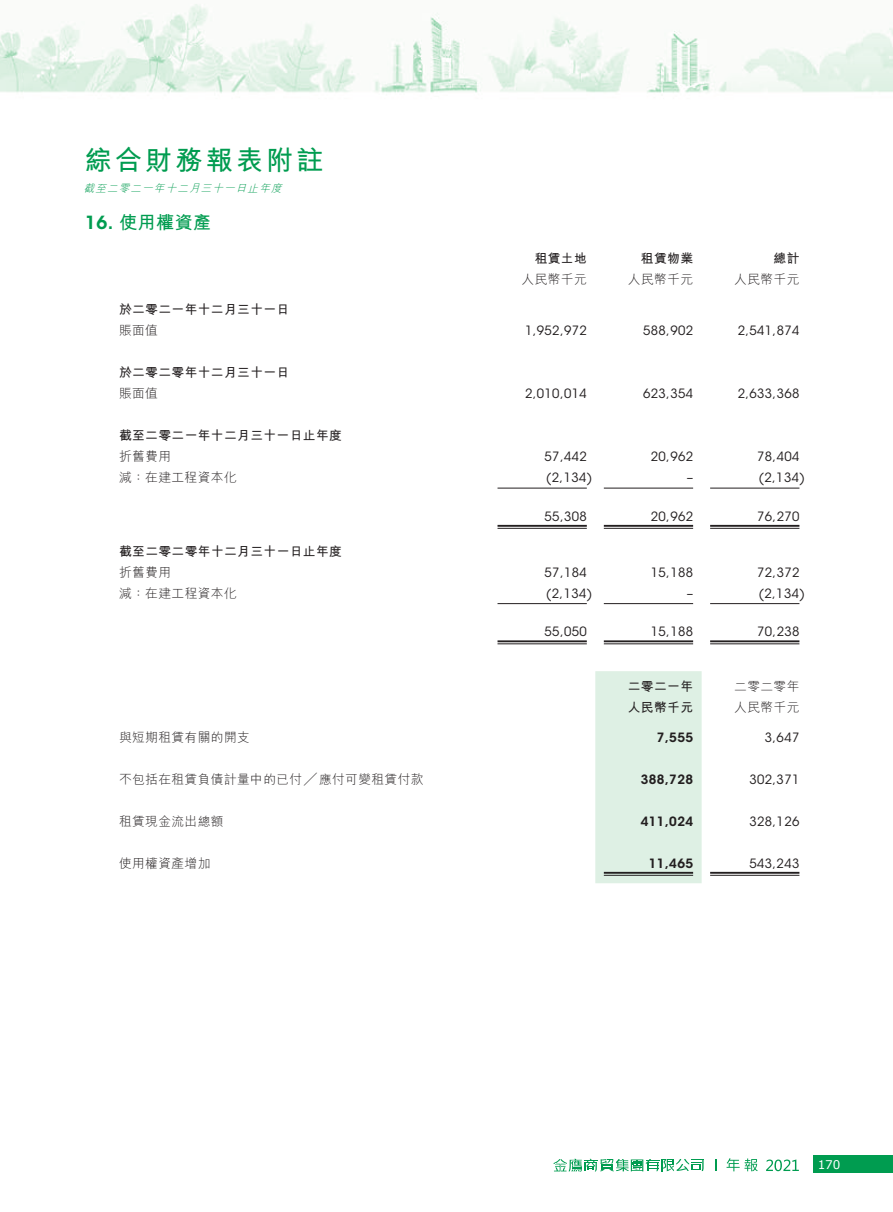
<style>
.page{position:relative;width:893px;height:1212px;background:#fff}
.page>*{position:absolute;margin:0;border:0;box-sizing:border-box;transform-origin:0 0}
.t1{font:700 27px "M Hei HK";letter-spacing:.12em;color:#009c50}
.t2{font:700 18px "M Hei HK";letter-spacing:.03em;color:#009c50}
.t3{font:12.75px "ITC Avant Garde Std";letter-spacing:.03em;color:#231f20}
.t4{font:300 12.75px "M Hei HK";letter-spacing:.03em;color:#231f20}
.t5{font:700 12.75px "M Hei HK";letter-spacing:.03em;color:#231f20}
.t6{font:600 12.75px "ITC Avant Garde Std";letter-spacing:.03em;color:#231f20}
.t7{font:12px "Verdana";color:#fff}
.t8{font:italic 300 10.5px "M Hei HK";color:#009c50}
.s1{font-family:"ITC Avant Garde Std";font-weight:600}
</style>
<div class="page">
<img style="left:0;top:4px;width:893px;height:1168px">
<div style="left:813px;top:1155px;width:80px;height:18px;background:#009c50"></div>
<svg style="left:715px;top:1159px;width:1px;height:12px"></svg>
<svg style="left:554px;top:1159px;width:150px;height:13px"></svg>
<svg style="left:726px;top:1158px;width:32px;height:13px"></svg>
<svg style="left:766px;top:1159px;width:33px;height:12px"></svg>
<div style="left:85px;top:145px;width:723px;height:59px;background:#fff"></div>
<hr style="left:497px;top:488px;width:90px;height:1px;background:#231f20">
<hr style="left:604px;top:488px;width:89px;height:1px;background:#231f20">
<hr style="left:710px;top:488px;width:89px;height:1px;background:#231f20">
<hr style="left:497px;top:525px;width:90px;height:2px;background:#231f20">
<hr style="left:497px;top:528px;width:90px;height:1px;background:#231f20">
<hr style="left:604px;top:525px;width:89px;height:2px;background:#231f20">
<hr style="left:604px;top:528px;width:89px;height:1px;background:#231f20">
<hr style="left:710px;top:525px;width:89px;height:2px;background:#231f20">
<hr style="left:710px;top:528px;width:89px;height:1px;background:#231f20">
<hr style="left:497px;top:603px;width:90px;height:1px;background:#231f20">
<hr style="left:604px;top:603px;width:89px;height:1px;background:#231f20">
<hr style="left:710px;top:603px;width:89px;height:1px;background:#231f20">
<hr style="left:497px;top:640px;width:90px;height:2px;background:#231f20">
<hr style="left:497px;top:643px;width:90px;height:1px;background:#231f20">
<hr style="left:604px;top:640px;width:89px;height:2px;background:#231f20">
<hr style="left:604px;top:643px;width:89px;height:1px;background:#231f20">
<hr style="left:710px;top:640px;width:89px;height:2px;background:#231f20">
<hr style="left:710px;top:643px;width:89px;height:1px;background:#231f20">
<div style="left:595px;top:671px;width:107px;height:212px;background:#def0e4"></div>
<hr style="left:604px;top:872px;width:89px;height:2px;background:#231f20">
<hr style="left:604px;top:875px;width:89px;height:1px;background:#231f20">
<hr style="left:710px;top:872px;width:89px;height:2px;background:#231f20">
<hr style="left:710px;top:875px;width:89px;height:1px;background:#231f20">
<h1 class="t1" style="left:85px;top:140px;width:240px">綜合財務報表附註</h1>
<p class="t8" style="left:84px;top:183px;width:202px">截至二零二一年十二月三十一日止年度</p>
<h2 class="t2" style="left:85px;top:209px;width:128px"><span class="s1">16.</span> 使用權資產</h2>
<p class="t5" style="left:535px;top:249px;width:54px">租賃土地</p>
<p class="t5" style="left:641px;top:249px;width:54px">租賃物業</p>
<p class="t5" style="left:773px;top:249px;width:27px">總計</p>
<p class="t4" style="left:522px;top:273px;width:67px">人民幣千元</p>
<p class="t4" style="left:628px;top:273px;width:67px">人民幣千元</p>
<p class="t4" style="left:734px;top:273px;width:67px">人民幣千元</p>
<p class="t5" style="left:119px;top:300px;width:172px">於二零二一年十二月三十一日</p>
<p class="t4" style="left:119px;top:324px;width:40px">賬面值</p>
<p class="t5" style="left:119px;top:363px;width:172px">於二零二零年十二月三十一日</p>
<p class="t3" style="left:525px;top:323px;width:63px">1,952,972</p>
<p class="t3" style="left:643px;top:323px;width:51px">588,902</p>
<p class="t3" style="left:738px;top:323px;width:63px">2,541,874</p>
<p class="t4" style="left:119px;top:387px;width:40px">賬面值</p>
<p class="t5" style="left:119px;top:426px;width:224px">截至二零二一年十二月三十一日止年度</p>
<p class="t3" style="left:525px;top:386px;width:63px">2,010,014</p>
<p class="t3" style="left:643px;top:386px;width:51px">623,354</p>
<p class="t3" style="left:738px;top:386px;width:63px">2,633,368</p>
<p class="t4" style="left:119px;top:450px;width:54px">折舊費用</p>
<p class="t3" style="left:545px;top:449px;width:44px">57,442</p>
<p class="t3" style="left:651px;top:449px;width:44px">20,962</p>
<p class="t3" style="left:757px;top:449px;width:44px">78,404</p>
<p class="t4" style="left:119px;top:471px;width:119px">減：在建工程資本化</p>
<p class="t3" style="left:546px;top:470px;width:48px">)2,134(</p>
<p class="t3" style="left:687px;top:470px;width:8px">–</p>
<p class="t3" style="left:758px;top:470px;width:48px">)2,134(</p>
<p class="t3" style="left:545px;top:508px;width:44px">55,308</p>
<p class="t3" style="left:651px;top:508px;width:44px">20,962</p>
<p class="t3" style="left:757px;top:508px;width:44px">76,270</p>
<p class="t5" style="left:119px;top:542px;width:224px">截至二零二零年十二月三十一日止年度</p>
<p class="t4" style="left:119px;top:565px;width:54px">折舊費用</p>
<p class="t3" style="left:545px;top:564px;width:44px">57,184</p>
<p class="t3" style="left:651px;top:564px;width:44px">15,188</p>
<p class="t3" style="left:757px;top:564px;width:44px">72,372</p>
<p class="t4" style="left:119px;top:586px;width:119px">減：在建工程資本化</p>
<p class="t3" style="left:546px;top:585px;width:48px">)2,134(</p>
<p class="t3" style="left:687px;top:585px;width:8px">–</p>
<p class="t3" style="left:758px;top:585px;width:48px">)2,134(</p>
<p class="t3" style="left:545px;top:624px;width:44px">55,050</p>
<p class="t3" style="left:651px;top:624px;width:44px">15,188</p>
<p class="t3" style="left:757px;top:624px;width:44px">70,238</p>
<p class="t5" style="left:628px;top:677px;width:67px">二零二一年</p>
<p class="t4" style="left:734px;top:679px;width:67px">二零二零年</p>
<p class="t5" style="left:628px;top:698px;width:67px">人民幣千元</p>
<p class="t4" style="left:734px;top:700px;width:67px">人民幣千元</p>
<p class="t4" style="left:119px;top:730px;width:132px">與短期租賃有關的開支</p>
<p class="t6" style="left:657px;top:729px;width:38px">7,555</p>
<p class="t3" style="left:765px;top:729px;width:36px">3,647</p>
<p class="t4" style="left:119px;top:772px;width:306px">不包括在租賃負債計量中的已付╱應付可變租賃付款</p>
<p class="t6" style="left:641px;top:771px;width:54px">388,728</p>
<p class="t3" style="left:749px;top:771px;width:51px">302,371</p>
<p class="t4" style="left:119px;top:814px;width:106px">租賃現金流出總額</p>
<p class="t6" style="left:641px;top:813px;width:54px">411,024</p>
<p class="t3" style="left:749px;top:813px;width:51px">328,126</p>
<p class="t4" style="left:119px;top:856px;width:93px">使用權資產增加</p>
<p class="t6" style="left:649px;top:855px;width:46px">11,465</p>
<p class="t3" style="left:749px;top:855px;width:51px">543,243</p>
<p class="t7" style="left:818px;top:1156px;width:24px">170</p>
</div>
